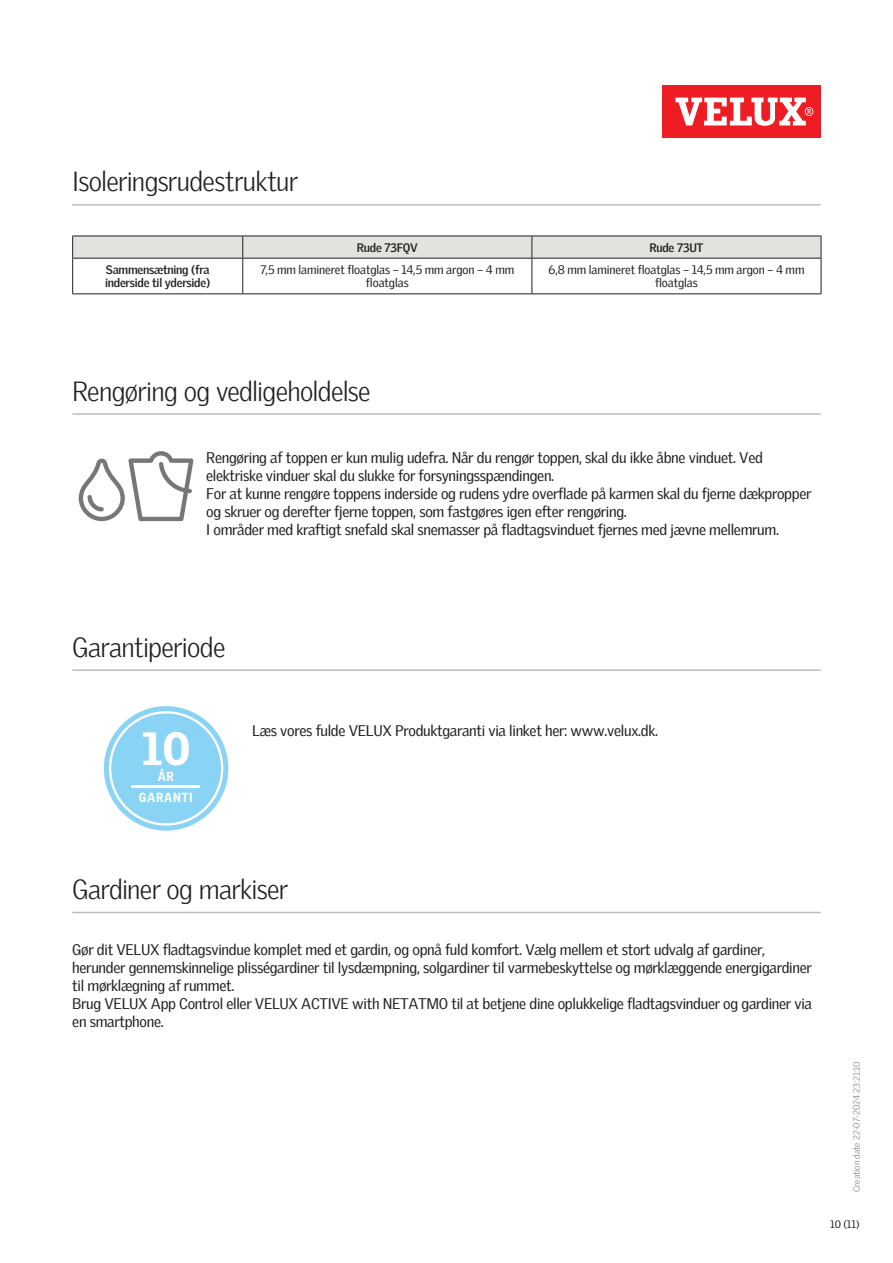
<style>
.page{position:relative;width:893px;height:1263px;background:#fff}
.page>*{position:absolute;margin:0;border:0;box-sizing:border-box;transform-origin:0 0}
.t1{font:900 45.3px "Velux Gothic";color:#fff}
.Headline_With_Line_B{font:300 27px "Velux Gothic";letter-spacing:-.025em;color:#231f20}
.Body_Regular{font:15px/18px "Velux Gothic";letter-spacing:-.02em;color:#231f20}
.t2{font:900 12.9px "Velux Gothic";letter-spacing:.05em;color:#fff;scale:.93 1}
.TableText{font:12px/13.5px "Velux Gothic";letter-spacing:-.005em;color:#231f20;text-align:center}
.TableHeader_TableTex{font:700 12px/13.5px "Velux Gothic";letter-spacing:-.02em;color:#231f20}
.TableHeader{font:700 12px "Velux Gothic";letter-spacing:-.02em;color:#231f20}
.t3{font:10.5px "Velux Gothic";color:#231f20}
.t4{font:300 9px "Velux Gothic";color:#7c7e81}
</style>
<div class="page">
<div style="left:662px;top:85px;width:159px;height:53px;background:#ee1d23"></div>
<svg style="left:675px;top:98px;width:138px;height:28px"></svg>
<hr style="left:72px;top:413px;width:749px;height:2px;background:#bcbdbb">
<svg style="left:79px;top:451px;width:114px;height:70px"></svg>
<hr style="left:72px;top:669px;width:749px;height:2px;background:#bcbdbb">
<hr style="left:72px;top:912px;width:749px;height:1px;background:#bcbdbb">
<hr style="left:72px;top:204px;width:749px;height:2px;background:#bcbdbb">
<svg style="left:72px;top:236px;width:750px;height:22px;background:#d9d9d5"></svg>
<hr style="left:72px;top:258px;width:171px;height:1px;background:#231f20">
<hr style="left:72px;top:259px;width:1px;height:34px;background:#231f20">
<hr style="left:72px;top:293px;width:171px;height:1px;background:#231f20">
<hr style="left:243px;top:258px;width:289px;height:1px;background:#231f20">
<hr style="left:243px;top:293px;width:289px;height:1px;background:#231f20">
<hr style="left:242px;top:259px;width:1px;height:34px;background:#231f20">
<hr style="left:532px;top:258px;width:289px;height:1px;background:#231f20">
<hr style="left:821px;top:259px;width:1px;height:34px;background:#231f20">
<hr style="left:532px;top:293px;width:289px;height:1px;background:#231f20">
<hr style="left:531px;top:259px;width:1px;height:34px;background:#231f20">
<svg style="left:104px;top:706px;width:124px;height:125px"></svg>
<div style="left:111px;top:713px;width:110px;height:110px;background:#89d3f4;border-radius:50%"></div>
<hr style="left:132px;top:785px;width:68px;height:3px;background:#fff">
<p class="Headline_With_Line_B" style="left:72px;top:161px;width:227px">Isoleringsrudestruktur</p>
<p class="TableHeader" style="left:357px;top:238px;width:62px">Rude 73FQV</p>
<p class="TableHeader" style="left:649px;top:238px;width:56px">Rude 73UT</p>
<p class="TableHeader_TableTex" style="left:105px;top:262px;width:107px">Sammensætning (fra inderside til yderside)</p>
<p class="TableText" style="left:260px;top:262px;width:255px">7,5 mm lamineret floatglas – 14,5 mm argon – 4 mm floatglas</p>
<p class="TableText" style="left:548px;top:262px;width:258px">6,8 mm lamineret floatglas – 14,5 mm argon – 4 mm floatglas</p>
<p class="Headline_With_Line_B" style="left:72px;top:370px;width:300px">Rengøring og vedligeholdelse</p>
<p class="Body_Regular" style="left:206px;top:447px;width:558px">Rengøring af toppen er kun mulig udefra. Når du rengør toppen, skal du ikke åbne vinduet. Ved elektriske vinduer skal du slukke for forsyningsspændingen.</p>
<p class="Body_Regular" style="left:206px;top:483px;width:607px">For at kunne rengøre toppens inderside og rudens ydre overflade på karmen skal du fjerne dækpropper og skruer og derefter fjerne toppen, som fastgøres igen efter rengøring.</p>
<p class="Body_Regular" style="left:206px;top:519px;width:574px">I områder med kraftigt snefald skal snemasser på fladtagsvinduet fjernes med jævne mellemrum.</p>
<p class="Headline_With_Line_B" style="left:72px;top:626px;width:155px">Garantiperiode</p>
<p class="t1" style="left:142px;top:719px;width:50px">10</p>
<p class="t2" style="left:139px;top:789px;width:60px">GARANTI</p>
<p class="t2" style="left:158px;top:768px;width:19px">ÅR</p>
<p class="Body_Regular" style="left:252px;top:720px;width:407px">Læs vores fulde VELUX Produktgaranti via linket her: www.velux.dk.</p>
<p class="Headline_With_Line_B" style="left:72px;top:869px;width:217px">Gardiner og markiser</p>
<p class="Body_Regular" style="left:72px;top:939px;width:741px">Gør dit VELUX fladtagsvindue komplet med et gardin, og opnå fuld komfort. Vælg mellem et stort udvalg af gardiner, herunder gennemskinnelige plisségardiner til lysdæmpning, solgardiner til varmebeskyttelse og mørklæggende energigardiner til mørklægning af rummet.</p>
<p class="Body_Regular" style="left:72px;top:993px;width:741px">Brug VELUX App Control eller VELUX ACTIVE with NETATMO til at betjene dine oplukkelige fladtagsvinduer og gardiner via en smartphone.</p>
<p class="t4" style="left:850px;top:1192px;width:132px;rotate:-90deg">Creation date 22-07-2024 23:21:10</p>
<p class="t3" style="left:830px;top:1216px;width:31px">10 (11)</p>
</div>
